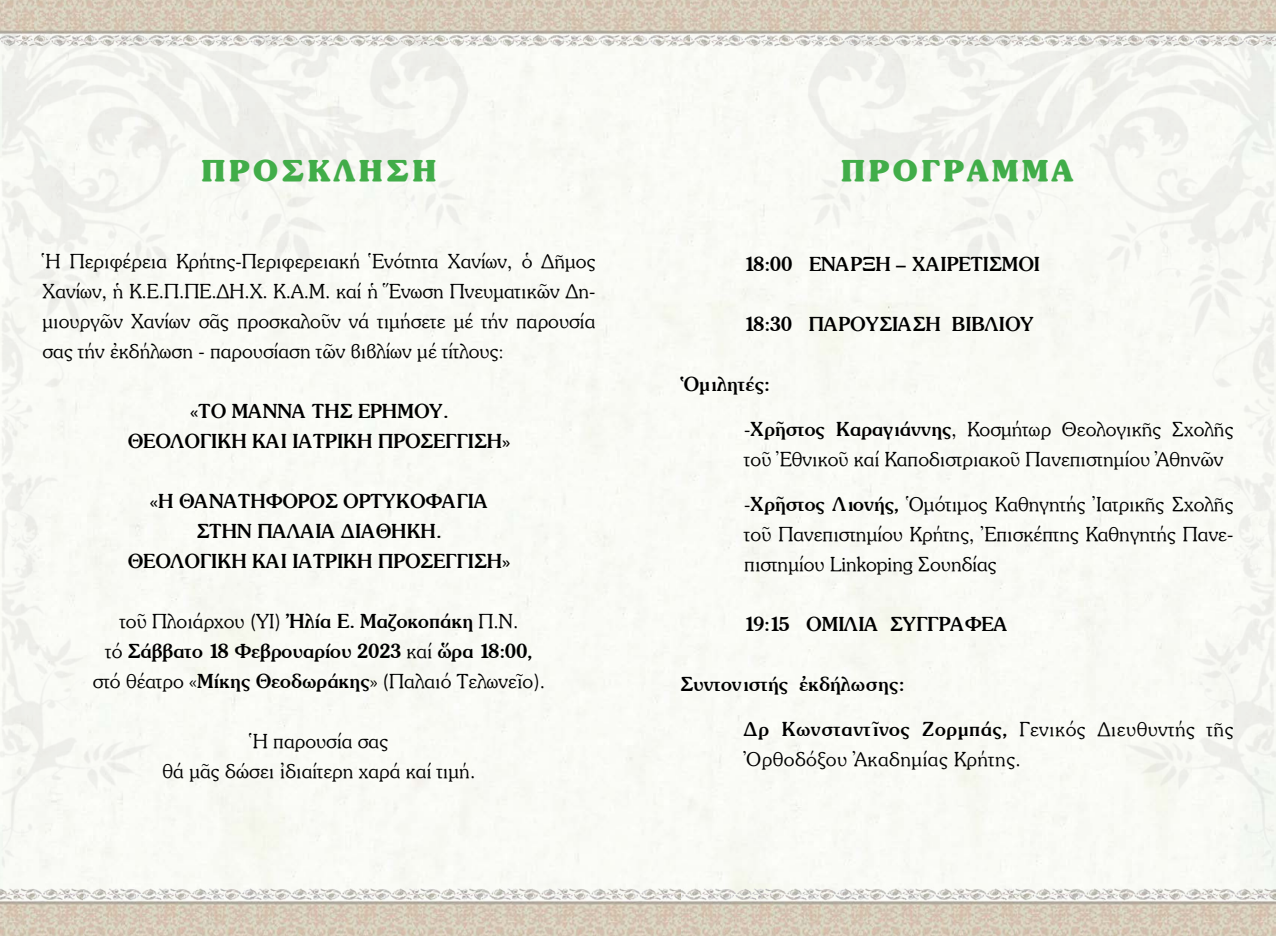
<style>
.page{position:relative;width:1276px;height:936px;background:#fff}
.page>*{position:absolute;margin:0;border:0;box-sizing:border-box;transform-origin:0 0}
.t1{font:31.35px "SK Souvl Extra Pol Un W";letter-spacing:.1em;color:#41ad49}
.t2{font:21px/30px "SK Souvenirl Light Pol Un W";color:#000;text-align:justify}
.t3{font:21px/30px "SK Souv Pol Un W";color:#000;text-align:center}
.t4{font:21px/45px "SK Souv Pol Un W";letter-spacing:.02em;color:#000}
.t5{font:21px "SK Souvenirl Light Pol Un W";letter-spacing:.02em;color:#000}
.s1{font-family:"SK Souv Pol Un W"}
.s2{font-family:"SK Souvenirl Light Pol Un W"}
</style>
<div class="page">
<img style="left:680px;top:869px;width:596px;height:66px">
<img style="left:0;top:869px;width:680px;height:66px">
<img style="left:689px;top:0;width:587px;height:66px">
<img style="left:0;top:0;width:689px;height:66px">
<h1 class="t1" style="left:201px;top:152px;width:237px">ΠΡΟΣΚΛΗΣΗ</h1>
<p class="t2" style="left:43px;top:245px;width:554px">Ἡ Περιφέρεια Κρήτης-Περιφερειακή Ἑνότητα Χανίων, ὁ Δῆμος Χανίων, ἡ Κ.Ε.Π.ΠΕ.ΔΗ.Χ. Κ.Α.Μ. καί ἡ Ἕνωση Πνευματικῶν Δη&shy;μιουργῶν Χανίων σᾶς προσκαλοῦν νά τιμήσετε μέ τήν παρουσία σας τήν ἐκδήλωση - παρουσίαση τῶν βιβλίων μέ τίτλους:</p>
<p class="t3" style="left:128px;top:396px;width:384px">«ΤΟ ΜΑΝΝΑ ΤΗΣ ΕΡΗΜΟΥ.<br>ΘΕΟΛΟΓΙΚΗ ΚΑΙ ΙΑΤΡΙΚΗ ΠΡΟΣΕΓΓΙΣΗ»</p>
<p class="t3" style="left:128px;top:486px;width:384px">«Η ΘΑΝΑΤΗΦΟΡΟΣ ΟΡΤΥΚΟΦΑΓΙΑ<br>ΣΤΗΝ ΠΑΛΑΙΑ ΔΙΑΘΗΚΗ.<br>ΘΕΟΛΟΓΙΚΗ ΚΑΙ ΙΑΤΡΙΚΗ ΠΡΟΣΕΓΓΙΣΗ»</p>
<p class="t2" style="left:120px;top:605px;width:400px">τοῦ Πλοιάρχου (ΥΙ) <span class="s1">Ἠλία Ε. Μαζοκοπάκη</span> Π.Ν.</p>
<p class="t3" style="left:105px;top:636px;width:428px"><span class="s2">τό</span> Σάββατο 18 Φεβρουαρίου 2023 <span class="s2">καί</span> ὥρα 18:00,</p>
<p class="t2" style="left:93px;top:665px;width:454px">στό θέατρο «<span class="s1">Μίκης Θεοδωράκης</span>» (Παλαιό Τελωνεῖο).</p>
<p class="t2" style="left:163px;top:725px;width:314px;text-align:center">Ἡ παρουσία σας<br>θά μᾶς δώσει ἰδιαίτερη χαρά καί τιμή.</p>
<h1 class="t1" style="left:840px;top:152px;width:234px">ΠΡΟΓΡΑΜΜΑ</h1>
<p class="t3" style="left:744px;top:249px;width:297px">18:00 ΕΝΑΡΞΗ – ΧΑΙΡΕΤΙΣΜΟΙ</p>
<p class="t3" style="left:744px;top:309px;width:291px">18:30 ΠΑΡΟΥΣΙΑΣΗ ΒΙΒΛΙΟΥ</p>
<p class="t3" style="left:680px;top:369px;width:90px">Ὁμιλητές:</p>
<p class="t2" style="left:744px;top:413px;width:490px">-<span class="s1">Χρῆστος Καραγιάννης</span>, Κοσμήτωρ Θεολογικῆς Σχολῆς τοῦ Ἐθνικοῦ καί Καποδιστριακοῦ Πανεπιστημίου Ἀθηνῶν</p>
<p class="t2" style="left:744px;top:488px;width:490px">-<span class="s1">Χρῆστος Λιονής,</span> Ὁμότιμος Καθηγητής Ἰατρικῆς Σχολῆς τοῦ Πανεπιστημίου Κρήτης, Ἐπισκέπτης Καθηγητής Πανε&shy;πιστημίου Linkoping Σουηδίας</p>
<p class="t3" style="left:744px;top:609px;width:265px">19:15 ΟΜΙΛΙΑ ΣΥΓΓΡΑΦΕΑ</p>
<p class="t4" style="left:744px;top:661px;width:490px;text-indent:-64px">Συντονιστής ἐκδήλωσης:<br>Δρ Κωνσταντῖνος Ζορμπάς, <span class="s2">Γενικός Διευθυντής τῆς</span></p>
<p class="t5" style="left:744px;top:745px;width:278px">Ὀρθοδόξου Ἀκαδημίας Κρήτης.</p>
</div>
